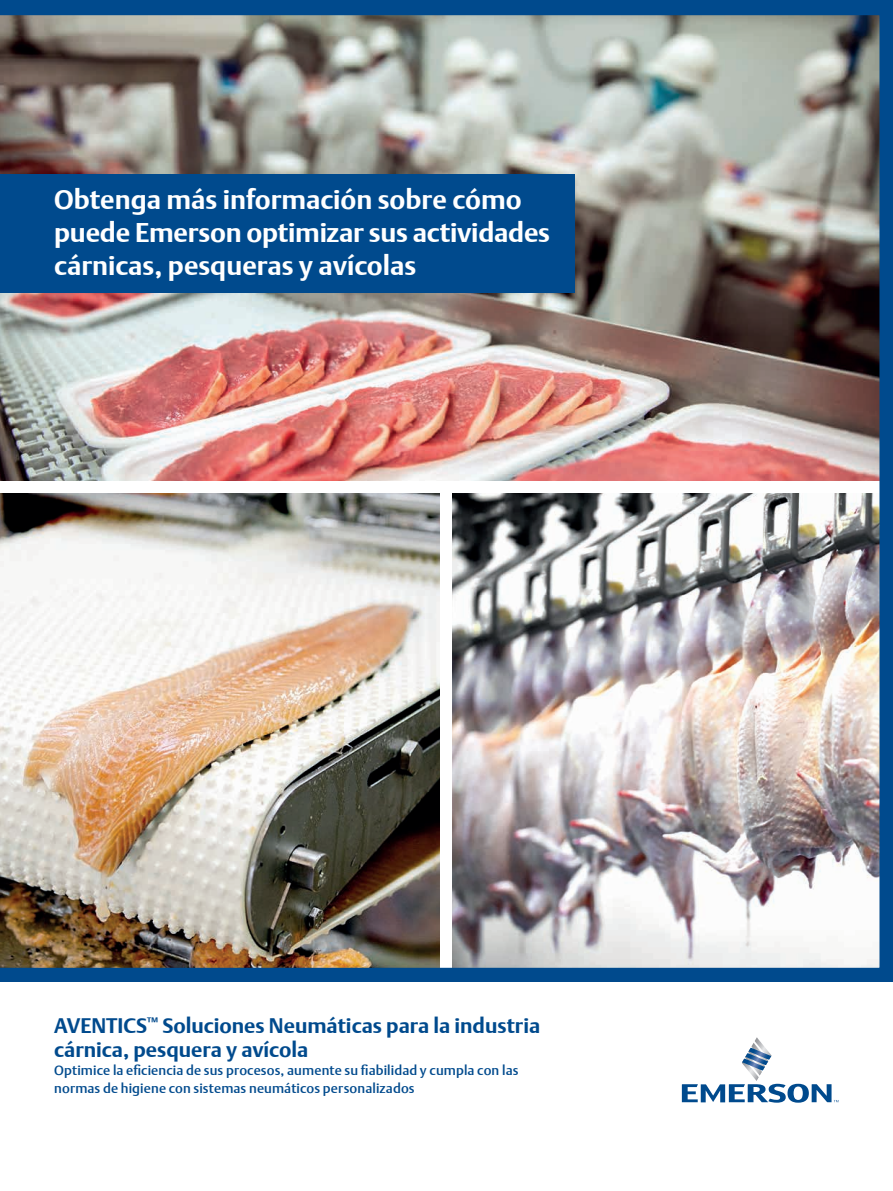
<style>
.page{position:relative;width:893px;height:1191px;background:#fff}
.page>*{position:absolute;margin:0;border:0;box-sizing:border-box;transform-origin:0 0}
.t1{font:700 27px/33px "DTL Argo T";color:#fff}
.t2{font:700 21px/24px "DTL Argo T";color:#004a8d}
.t3{font:500 13.5px/18px "DTL Argo T";letter-spacing:.005em;color:#004a8d}
</style>
<div class="page">
<svg style="left:682px;top:1037px;width:156px;height:65px"></svg>
<img style="left:0;top:0;width:893px;height:982px">
<h1 class="t1" style="left:54px;top:183px;width:497px">Obtenga más información sobre cómo puede Emerson optimizar sus actividades cárnicas, pesqueras y avícolas</h1>
<h2 class="t2" style="left:54px;top:1013px;width:487px">AVENTICS<sup>™</sup> Soluciones Neumáticas para la industria cárnica, pesquera y avícola</h2>
<p class="t3" style="left:54px;top:1061px;width:466px">Optimice la eficiencia de sus procesos, aumente su fiabilidad y cumpla con las normas de higiene con sistemas neumáticos personalizados</p>
</div>
